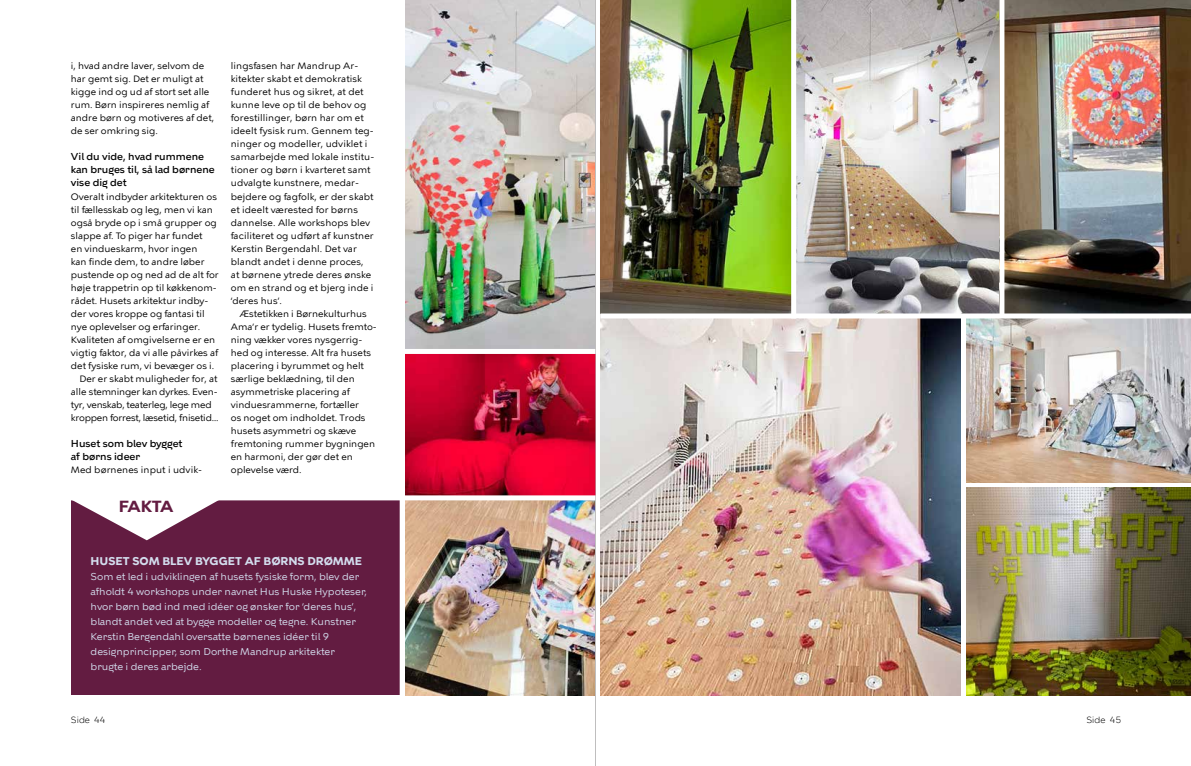
<style>
.page{position:relative;width:1191px;height:766px;background:#fff}
.page>*{position:absolute;margin:0;border:0;box-sizing:border-box;transform-origin:0 0}
.t1{font:700 16px "KBH";letter-spacing:-.05em;color:#631c41}
.t2{font:700 11px "KBH";color:#d3ddee}
.t3{font:10px/15px "KBH";color:#d3ddee}
.t4{font:500 10px/13px "KBH";color:#000}
.t5{font:9.3px/13px "KBH Tekst";color:#000}
.t6{font:9.3px "KBH Tekst";letter-spacing:-.02em;color:#000}
.t7{font:300 9px "KBH";color:#000}
</style>
<div class="page">
<div style="left:71px;top:500px;width:331px;height:194px;background:#631c41"></div>
<img style="left:405px;top:0;width:190px;height:349px">
<img style="left:405px;top:354px;width:190px;height:141px">
<svg style="left:71px;top:500px;width:148px;height:40px"></svg>
<img style="left:405px;top:500px;width:190px;height:194px">
<div style="left:400px;top:43px;width:5px;height:666px;background:#fff"></div>
<img style="left:600px;top:318px;width:360px;height:376px">
<img style="left:966px;top:318px;width:225px;height:164px">
<img style="left:796px;top:0;width:203px;height:313px">
<img style="left:600px;top:0;width:191px;height:313px">
<img style="left:1004px;top:0;width:187px;height:313px">
<img style="left:966px;top:488px;width:225px;height:206px">
<hr style="left:595px;top:0;width:1px;height:765px;background:#b3b2b2">
<p class="t5" style="left:71px;top:59px;width:145px">i, hvad andre laver, selvom de har gemt sig. Det er muligt at kigge ind og ud af stort set alle rum. Børn inspireres nemlig af andre børn og motiveres af det, de ser omkring sig.</p>
<p class="t4" style="left:71px;top:150px;width:145px">Vil du vide, hvad rummene kan bruges til, så lad børnene vise dig det</p>
<p class="t5" style="left:71px;top:189px;width:148px">Overalt indbyder arkitekturen os</p>
<p class="t5" style="left:71px;top:202px;width:143px">til fællesskab og leg, men vi kan</p>
<p class="t5" style="left:71px;top:215px;width:147px">også bryde op i små grupper og</p>
<p class="t5" style="left:71px;top:228px;width:133px">slappe af. To piger har fundet</p>
<p class="t5" style="left:71px;top:241px;width:128px">en vindueskarm, hvor ingen</p>
<p class="t5" style="left:71px;top:254px;width:135px">kan finde dem, to andre løber</p>
<p class="t5" style="left:71px;top:267px;width:149px">pustende op og ned ad de alt for</p>
<p class="t5" style="left:71px;top:280px;width:147px">høje trappetrin op til køkkenom-</p>
<p class="t5" style="left:71px;top:293px;width:139px">rådet. Husets arkitektur indby-</p>
<p class="t5" style="left:71px;top:306px;width:135px">der vores kroppe og fantasi til</p>
<p class="t5" style="left:71px;top:319px;width:131px">nye oplevelser og erfaringer.</p>
<p class="t5" style="left:71px;top:332px;width:146px">Kvaliteten af omgivelserne er en</p>
<p class="t5" style="left:71px;top:345px;width:149px">vigtig faktor, da vi alle påvirkes af</p>
<p class="t5" style="left:71px;top:358px;width:145px">det fysiske rum, vi bevæger os i.</p>
<p class="t5" style="left:79px;top:371px;width:140px">Der er skabt muligheder for, at</p>
<p class="t6" style="left:71px;top:385px;width:148px">alle stemninger kan dyrkes. Even-</p>
<p class="t6" style="left:71px;top:398px;width:142px">tyr, venskab, teaterleg, lege med</p>
<p class="t6" style="left:71px;top:411px;width:149px">kroppen forrest, læsetid, fnisetid…</p>
<p class="t4" style="left:71px;top:436px;width:113px">Huset som blev bygget af børns ideer</p>
<p class="t5" style="left:71px;top:462px;width:133px">Med børnenes input i udvik-</p>
<h1 class="t1" style="left:119px;top:496px;width:56px">FAKTA</h1>
<p class="t5" style="left:231px;top:59px;width:145px">lingsfasen har Mandrup Ar&shy;kitekter skabt et demokratisk funderet hus og sikret, at det kunne leve op til de behov og forestillinger, børn har om et ideelt fysisk rum. Gennem teg&shy;ninger og modeller, udviklet i samarbejde med lokale institu&shy;tioner og børn i kvarteret samt udvalgte kunstnere, medar&shy;bejdere og fagfolk, er der skabt et ideelt værested for børns dannelse. Alle workshops blev faciliteret og udført af kunstner<br>Kerstin Bergendahl. Det var blandt andet i denne proces, at børnene ytrede deres ønske om en strand og et bjerg inde i ‘deres hus’.</p>
<p class="t5" style="left:231px;top:307px;width:147px;text-indent:9px">Æstetikken i Børnekulturhus<br>Ama’r er tydelig. Husets fremto&shy;ning vækker vores nysgerrig&shy;hed og interesse. Alt fra husets placering i byrummet og helt særlige beklædning, til den asymmetriske placering af vinduesrammerne, fortæller<br>os noget om indholdet. Trods husets asymmetri og skæve fremtoning rummer bygningen en harmoni, der gør det en oplevelse værd.</p>
<p class="t2" style="left:91px;top:554px;width:273px">HUSET SOM BLEV BYGGET AF BØRNS DRØMME</p>
<p class="t3" style="left:91px;top:568px;width:278px">Som et led i udviklingen af husets fysiske form, blev der afholdt 4 workshops under navnet Hus Huske Hypoteser, hvor børn bød ind med idéer og ønsker for ‘deres hus’, blandt andet ved at bygge modeller og tegne. Kunstner Kerstin Bergendahl oversatte børnenes idéer til 9 designprincipper, som Dorthe Mandrup arkitekter brugte i deres arbejde.</p>
<p class="t7" style="left:71px;top:714px;width:36px">Side 44</p>
<p class="t7" style="left:1086px;top:714px;width:36px">Side 45</p>
</div>
